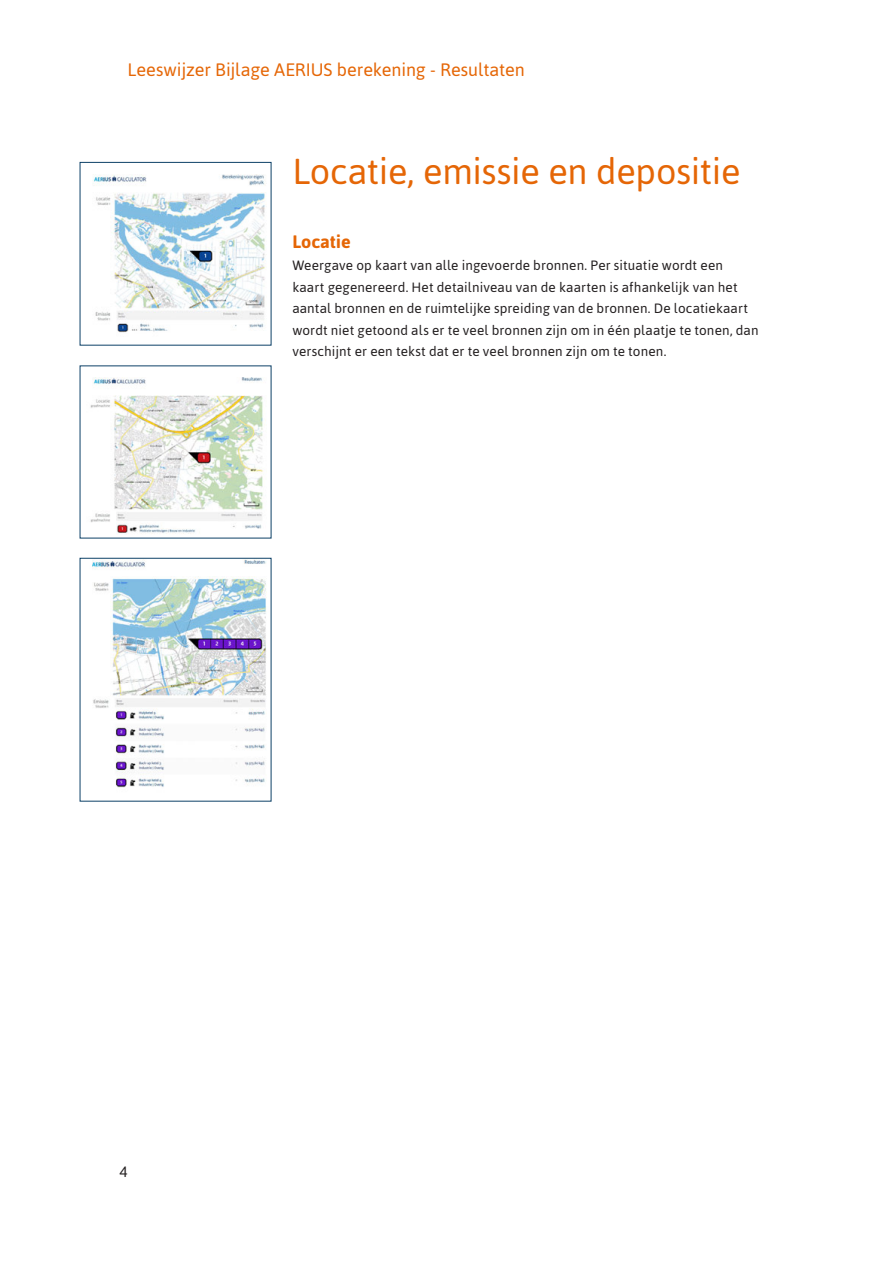
<style>
.page{position:relative;width:893px;height:1263px;background:#fff}
.page>*{position:absolute;margin:0;border:0;box-sizing:border-box;transform-origin:0 0}
.t1{font:36px "Asap";letter-spacing:-.01em;color:#e56606}
.t2{font:18px "Asap";letter-spacing:-.005em;color:#e56606}
.t3{font:700 18px "Asap";letter-spacing:.005em;color:#e56606}
.t4{font:15px "Asap";color:#231f20}
.t5{font:13.5px/21.6px "Asap";letter-spacing:.01em;color:#231f20}
</style>
<div class="page">
<img style="left:92px;top:174px;width:174px;height:159px">
<img style="left:90px;top:377px;width:176px;height:157px">
<img style="left:92px;top:560px;width:175px;height:228px">
<h2 class="t2" style="left:128px;top:57px;width:399px">Leeswijzer Bijlage AERIUS berekening - Resultaten</h2>
<h1 class="t1" style="left:292px;top:147px;width:450px">Locatie, emissie en depositie</h1>
<h2 class="t3" style="left:292px;top:230px;width:60px">Locatie</h2>
<p class="t5" style="left:292px;top:254px;width:468px">Weergave op kaart van alle ingevoerde bronnen. Per situatie wordt een<br>kaart gegenereerd. Het detailniveau van de kaarten is afhankelijk van het aantal bronnen en de ruimtelijke spreiding van de bronnen. De locatiekaart wordt niet getoond als er te veel bronnen zijn om in één plaatje te tonen, dan verschijnt er een tekst dat er te veel bronnen zijn om te tonen.</p>
<p class="t4" style="left:120px;top:1162px;width:10px">4</p>
</div>
